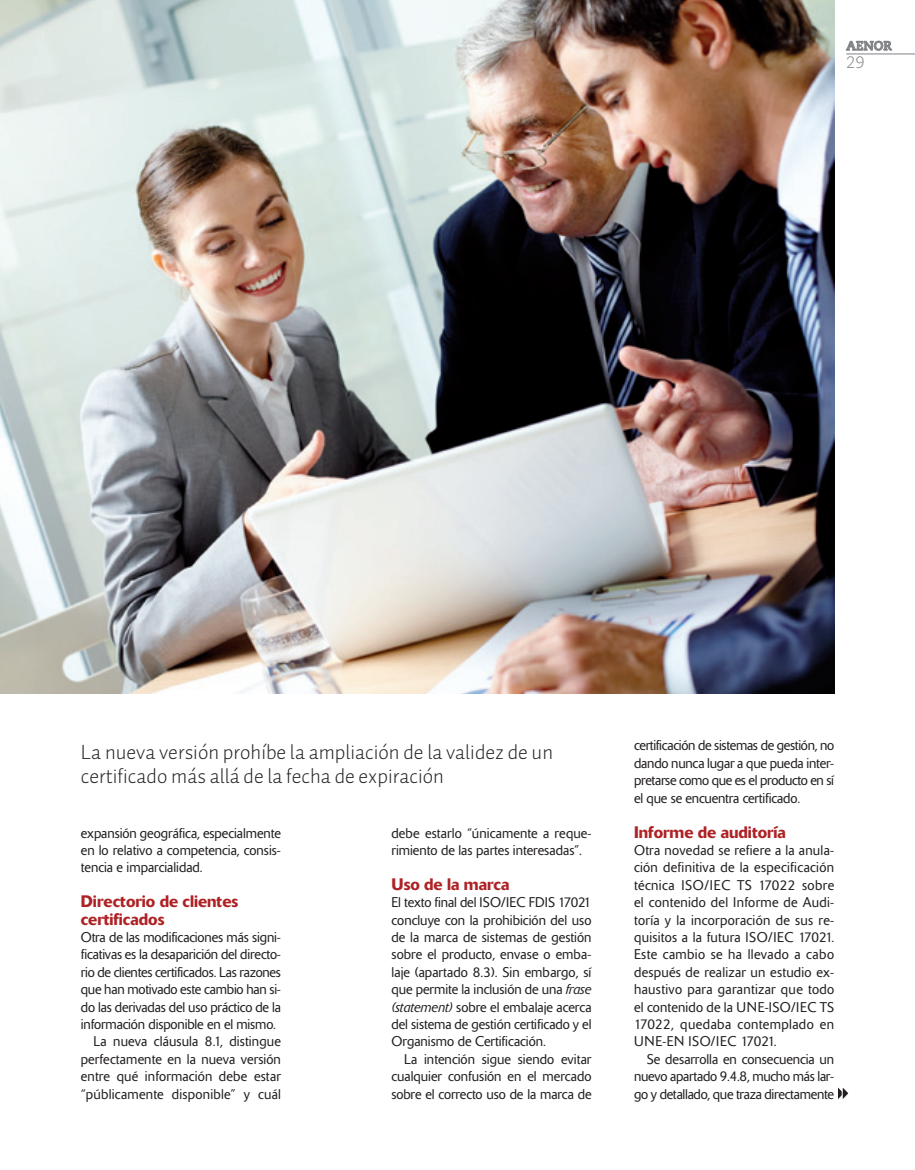
<style>
.page{position:relative;width:915px;height:1170px;background:#fff}
.page>*{position:absolute;margin:0;border:0;box-sizing:border-box;transform-origin:0 0}
._05_SUMARIO_TEMAS{font:21px/24px "Auto 1 Light LF";color:#231f20}
._04_LADILLO{font:500 16.5px/17.4px "Delta";color:#ae2226}
.t1{font:300 16.5px "Caecilia LT Std";color:#808285}
._04_TEXTO_CORRIDO{font:300 13.95px/17.4px "Delta";color:#231f20;text-align:justify}
.t2{font:700 12.75px "Caecilia LT Std";color:#808285}
.s1{font-style:italic}
</style>
<div class="page">
<svg style="left:846px;top:41px;width:45px;height:10px"></svg>
<hr style="left:846px;top:54px;width:68px;height:1px;background:#808285">
<img style="left:0;top:0;width:833px;height:693px">
<svg style="left:838px;top:1087px;width:10px;height:12px"></svg>
<p class="t2" style="left:846px;top:38px;width:47px">AENOR</p>
<p class="t1" style="left:846px;top:53px;width:20px">29</p>
<p class="_05_SUMARIO_TEMAS" style="left:81px;top:739px;width:473px">La nueva versión prohíbe la ampliación de la validez de un certificado más allá de la fecha de expiración</p>
<p class="_04_TEXTO_CORRIDO" style="left:81px;top:824px;width:201px">expansión geográfica, especialmente en lo relativo a competencia, consis&shy;tencia e imparcialidad.</p>
<p class="_04_LADILLO" style="left:81px;top:892px;width:159px">Directorio de clientes certificados</p>
<p class="_04_TEXTO_CORRIDO" style="left:81px;top:928px;width:201px">Otra de las modificaciones más signi&shy;ficativas es la desaparición del directo&shy;rio de clientes certificados. Las razones que han motivado este cambio han si&shy;do las derivadas del uso práctico de la información disponible en el mismo.</p>
<p class="_04_TEXTO_CORRIDO" style="left:81px;top:1032px;width:201px;text-indent:13px">La nueva cláusula 8.1, distingue perfectamente en la nueva versión entre qué información debe estar “públicamente disponible” y cuál</p>
<p class="_04_TEXTO_CORRIDO" style="left:391px;top:824px;width:201px">debe estarlo “únicamente a reque&shy;rimiento de las partes interesadas”.</p>
<p class="_04_LADILLO" style="left:391px;top:875px;width:119px">Uso de la marca</p>
<p class="_04_TEXTO_CORRIDO" style="left:391px;top:893px;width:201px">El texto final del ISO/IEC FDIS 17021 concluye con la prohibición del uso de la marca de sistemas de gestión sobre el producto, envase o emba&shy;laje (apartado 8.3). Sin embargo, sí que permite la inclusión de una <span class="s1">frase (statement)</span> sobre el embalaje acerca del sistema de gestión certificado y el Organismo de Certificación.</p>
<p class="_04_TEXTO_CORRIDO" style="left:391px;top:1050px;width:201px;text-indent:13px">La intención sigue siendo evitar cualquier confusión en el mercado sobre el correcto uso de la marca de</p>
<p class="_04_TEXTO_CORRIDO" style="left:634px;top:737px;width:202px">certificación de sistemas de gestión, no dando nunca lugar a que pueda inter&shy;pretarse como que es el producto en sí el que se encuentra certificado.</p>
<p class="_04_LADILLO" style="left:634px;top:822px;width:153px">Informe de auditoría</p>
<p class="_04_TEXTO_CORRIDO" style="left:634px;top:841px;width:201px">Otra novedad se refiere a la anula&shy;ción definitiva de la especificación técnica ISO/IEC TS 17022 sobre el contenido del Informe de Audi&shy;toría y la incorporación de sus re&shy;quisitos a la futura ISO/IEC 17021.<br>Este cambio se ha llevado a cabo después de realizar un estudio ex&shy;haustivo para garantizar que todo el contenido de la UNE-ISO/IEC TS 17022, quedaba contemplado en UNE-EN ISO/IEC 17021.</p>
<p class="_04_TEXTO_CORRIDO" style="left:634px;top:1050px;width:201px;text-indent:13px">Se desarrolla en consecuencia un nuevo apartado 9.4.8, mucho más lar&shy;go y detallado, que traza directamente</p>
</div>
